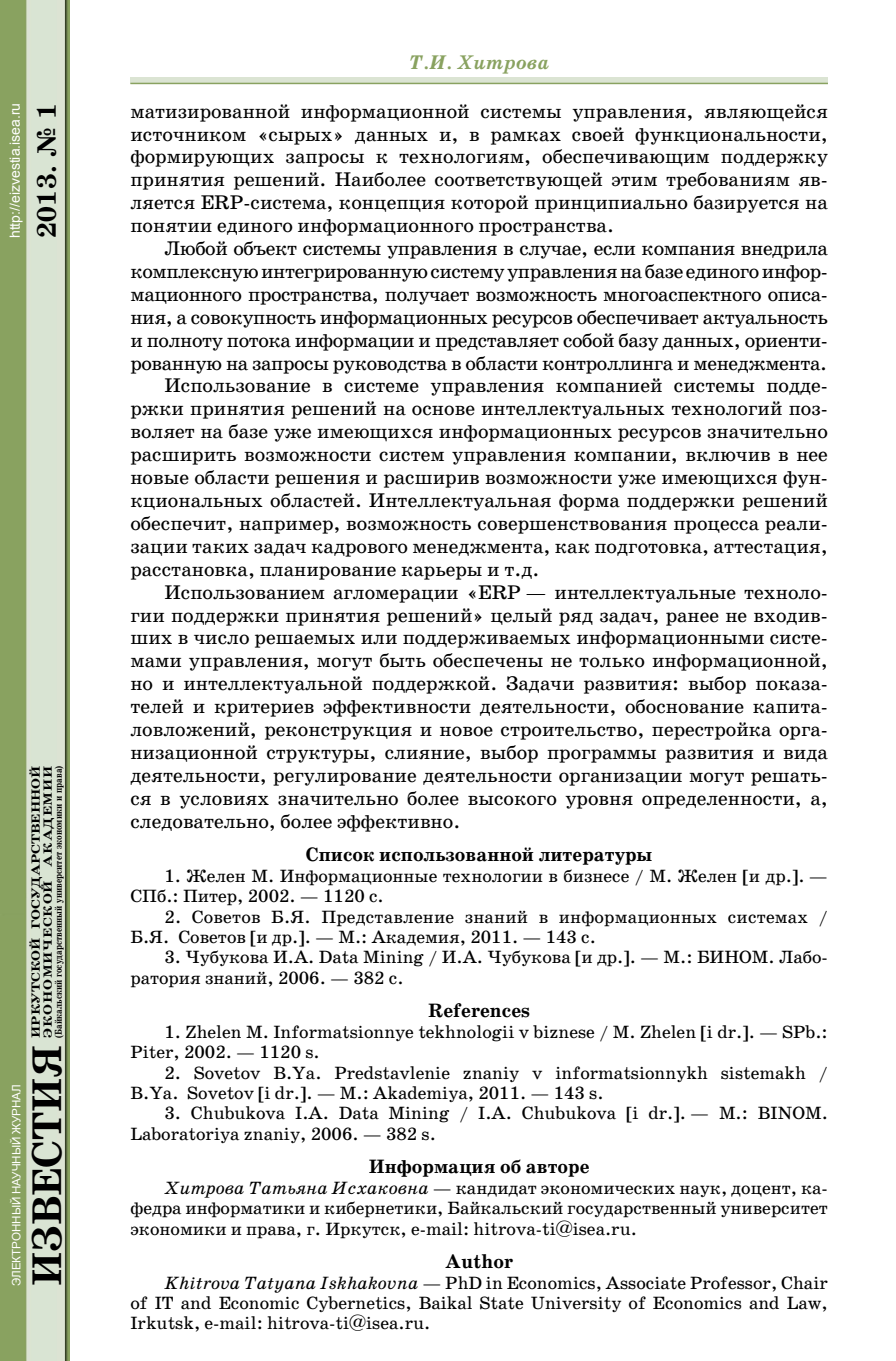
<style>
.page{position:relative;width:896px;height:1361px;background:#fff}
.page>*{position:absolute;margin:0;border:0;box-sizing:border-box;transform-origin:0 0}
.t1{font:700 42px "School Book C";color:#000}
.t2{font:700 27px "School Book C";color:#000}
.t3{font:20px/22.8px "School Book C";color:#000;text-align:justify}
.t4{font:20px "School Book C";letter-spacing:-.02em;color:#000}
.t5{font:italic 700 20px "School Book C";color:#89a260}
.t6{font:700 19.6px "School Book C";color:#000}
.t7{font:18px/20.4px "School Book C";color:#000}
.t8{font:14px "Arial";color:#fff}
.t9{font:700 12px/12px "School Book C";color:#000;scale:1.25 1}
.t10{font:11.6px "Arial";color:#fff}
.t11{font:700 10px "School Book C";color:#000;scale:.85 1}
.s1{font-style:italic}
</style>
<div class="page">
<img style="left:0;top:0;width:70px;height:1361px">
<svg style="left:130px;top:77px;width:698px;height:6px;background:#d6e0cd"></svg>
<hr style="left:130px;top:83px;width:698px;height:1px;background:#89a260">
<p class="t8" style="left:6px;top:238px;width:137px;rotate:-90deg">http://eizvestia.isea.ru</p>
<h2 class="t2" style="left:32px;top:238px;width:136px;rotate:-90deg">2013. № 1</h2>
<p class="t10" style="left:9px;top:1286px;width:203px;rotate:-90deg">ЭЛЕКТРОННЫЙ НАУЧНЫЙ ЖУРНАЛ</p>
<p class="t9" style="left:30px;top:1037px;width:219px;rotate:-90deg">ИРКУТСКОЙ ГОСУДАРСТВЕННОЙ<br>ЭКОНОМИЧЕСКОЙ АКАДЕМИИ</p>
<p class="t11" style="left:53px;top:1037px;width:322px;rotate:-90deg">(Байкальский государственный университет экономики и права)</p>
<h1 class="t1" style="left:23px;top:1286px;width:243px;rotate:-90deg">ИЗВЕСТИЯ</h1>
<p class="t5" style="left:409px;top:51px;width:142px">Т.И. Хитрова</p>
<p class="t3" style="left:130px;top:100px;width:699px">матизированной информационной системы управления, являющейся источником «сырых» данных и, в рамках своей функциональности, формирующих запросы к технологиям, обеспечивающим поддержку принятия решений. Наиболее соответствующей этим требованиям яв&shy;ляется ERP-система, концепция которой принципиально базируется на понятии единого информационного пространства.</p>
<p class="t4" style="left:164px;top:237px;width:665px">Любой объект системы управления в случае, если компания внедрила</p>
<p class="t4" style="left:130px;top:260px;width:699px">комплексную интегрированную систему управления на базе единого инфор-</p>
<p class="t4" style="left:130px;top:283px;width:699px">мационного пространства, получает возможность многоаспектного описа-</p>
<p class="t4" style="left:130px;top:306px;width:699px">ния, а совокупность информационных ресурсов обеспечивает актуальность</p>
<p class="t4" style="left:130px;top:329px;width:699px">и полноту потока информации и представляет собой базу данных, ориенти-</p>
<p class="t4" style="left:130px;top:352px;width:698px">рованную на запросы руководства в области контроллинга и менеджмента.</p>
<p class="t3" style="left:164px;top:374px;width:665px">Использование в системе управления компанией системы подде-</p>
<p class="t3" style="left:130px;top:397px;width:699px">ржки принятия решений на основе интеллектуальных технологий поз-</p>
<p class="t3" style="left:130px;top:420px;width:699px">воляет на базе уже имеющихся информационных ресурсов значительно</p>
<p class="t3" style="left:130px;top:443px;width:699px">расширить возможности систем управления компании, включив в нее</p>
<p class="t3" style="left:130px;top:466px;width:699px">новые области решения и расширив возможности уже имеющихся фун-</p>
<p class="t3" style="left:130px;top:489px;width:699px">кциональных областей. Интеллектуальная форма поддержки решений</p>
<p class="t3" style="left:130px;top:512px;width:699px">обеспечит, например, возможность совершенствования процесса реали-</p>
<p class="t3" style="left:130px;top:535px;width:699px">зации таких задач кадрового менеджмента, как подготовка, аттестация,</p>
<p class="t3" style="left:130px;top:558px;width:410px">расстановка, планирование карьеры и т.д.</p>
<p class="t3" style="left:164px;top:581px;width:665px">Использованием агломерации «ERP — интеллектуальные техноло-</p>
<p class="t3" style="left:130px;top:603px;width:699px">гии поддержки принятия решений» целый ряд задач, ранее не входив-</p>
<p class="t3" style="left:130px;top:626px;width:699px">ших в число решаемых или поддерживаемых информационными систе-</p>
<p class="t3" style="left:130px;top:649px;width:699px">мами управления, могут быть обеспечены не только информационной,</p>
<p class="t3" style="left:130px;top:672px;width:699px">но и интеллектуальной поддержкой. Задачи развития: выбор показа-</p>
<p class="t3" style="left:130px;top:695px;width:699px">телей и критериев эффективности деятельности, обоснование капита-</p>
<p class="t3" style="left:130px;top:718px;width:699px">ловложений, реконструкция и новое строительство, перестройка орга-</p>
<p class="t3" style="left:130px;top:741px;width:699px">низационной структуры, слияние, выбор программы развития и вида</p>
<p class="t3" style="left:130px;top:764px;width:699px">деятельности, регулирование деятельности организации могут решать-</p>
<p class="t3" style="left:130px;top:787px;width:699px">ся в условиях значительно более высокого уровня определенности, а,</p>
<p class="t3" style="left:130px;top:810px;width:331px">следовательно, более эффективно.</p>
<p class="t6" style="left:306px;top:843px;width:348px">Список использованной литературы</p>
<p class="t7" style="left:130px;top:865px;width:699px;text-indent:34px">1. Желен М. Информационные технологии в бизнесе / М. Желен [и др.]. —<br>СПб.: Питер, 2002. — 1120 с.</p>
<p class="t7" style="left:130px;top:906px;width:699px;text-indent:34px">2. Советов Б.Я. Представление знаний в информационных системах /<br>Б.Я. Советов [и др.]. — М.: Академия, 2011. — 143 с.</p>
<p class="t7" style="left:130px;top:947px;width:699px;text-indent:34px">3. Чубукова И.А. Data Mining / И.А. Чубукова [и др.]. — М.: БИНОМ. Лабо&shy;ратория знаний, 2006. — 382 с.</p>
<p class="t6" style="left:428px;top:999px;width:104px">References</p>
<p class="t7" style="left:130px;top:1021px;width:699px;text-indent:34px">1. Zhelen M. Informatsionnye tekhnologii v biznese / M. Zhelen [i dr.]. — SPb.:<br>Piter, 2002. — 1120 s.</p>
<p class="t7" style="left:130px;top:1062px;width:699px;text-indent:34px">2. Sovetov B.Ya. Predstavlenie znaniy v informatsionnykh sistemakh /<br>B.Ya. Sovetov [i dr.]. — M.: Akademiya, 2011. — 143 s.</p>
<p class="t7" style="left:130px;top:1103px;width:699px;text-indent:34px">3. Chubukova I.A. Data Mining / I.A. Chubukova [i dr.]. — M.: BINOM.<br>Laboratoriya znaniy, 2006. — 382 s.</p>
<p class="t6" style="left:369px;top:1155px;width:222px">Информация об авторе</p>
<p class="t7" style="left:130px;top:1177px;width:699px;text-align:justify;text-indent:34px"><span class="s1">Хитрова Татьяна Исхаковна</span> — кандидат экономических наук, доцент, ка&shy;федра информатики и кибернетики, Байкальский государственный университет экономики и права, г. Иркутск, e-mail: hitrova-ti@isea.ru.</p>
<p class="t6" style="left:445px;top:1250px;width:70px">Author</p>
<p class="t7" style="left:130px;top:1272px;width:699px;text-align:justify;text-indent:34px"><span class="s1">Khitrova Tatyana Iskhakovna</span> — PhD in Economics, Associate Professor, Chair of IT and Economic Cybernetics, Baikal State University of Economics and Law, Irkutsk, e-mail: hitrova-ti@isea.ru.</p>
</div>
